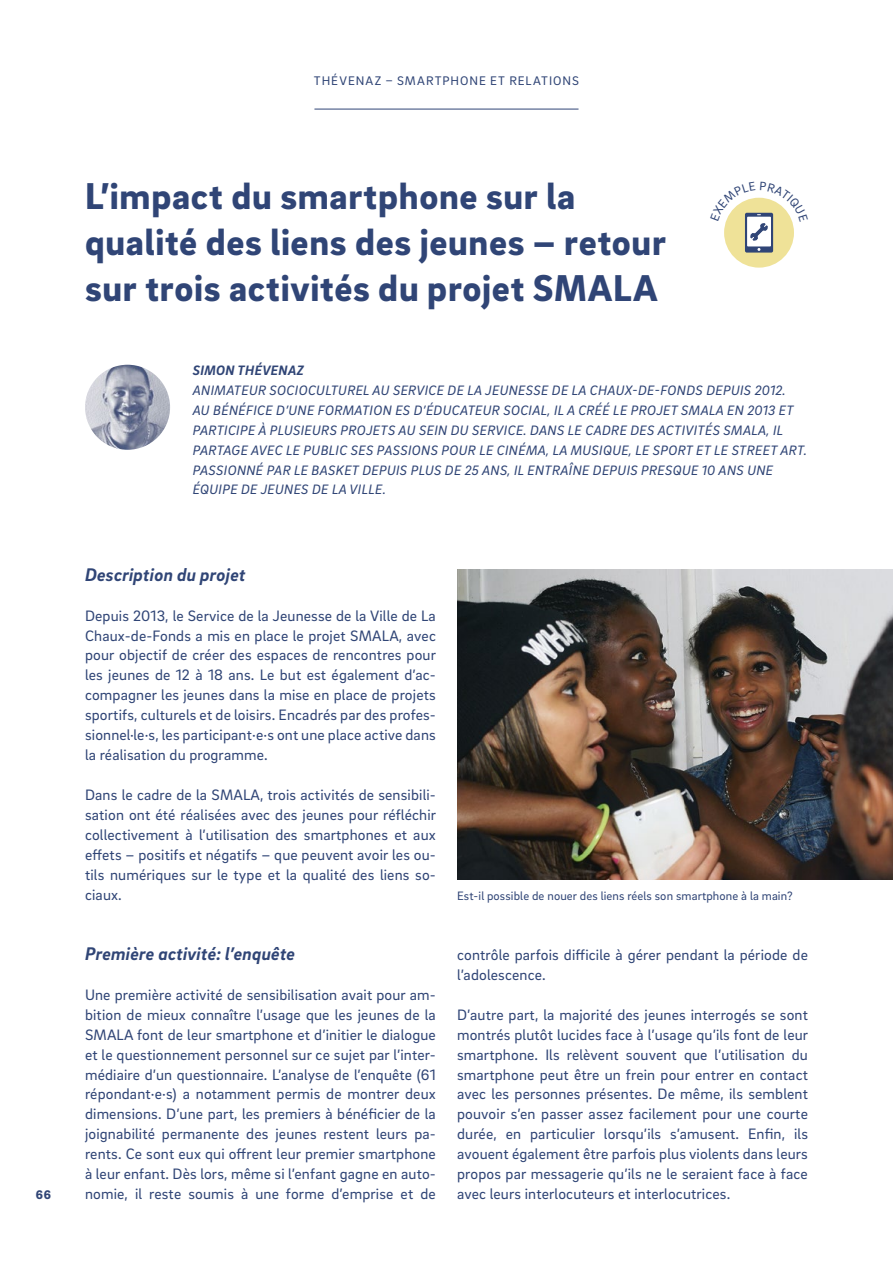
<style>
.page{position:relative;width:893px;height:1263px;background:#fff}
.page>*{position:absolute;margin:0;border:0;box-sizing:border-box;transform-origin:0 0}
.t1{font:900 38.25px/45.9px "Brix Sans";letter-spacing:.02em;color:#304576}
.t2{font:italic 700 18.75px "Brix Sans";letter-spacing:.01em;color:#304576}
.t3{font:15.45px/20px "Brix Sans";letter-spacing:.01em;color:#304576;text-align:justify}
.t4{font:italic 13.95px/20px "Brix Sans";letter-spacing:.025em;color:#304576}
.t5{font:italic 700 13.95px "Brix Sans";letter-spacing:.025em;color:#304576}
.t6{font:12.75px "Brix Sans";letter-spacing:.08em;color:#304576}
.t7{font:900 12.75px "Brix Sans";color:#304576}
.t8{font:12.45px "Brix Sans";letter-spacing:.01em;color:#304576}
</style>
<div class="page">
<img style="left:85px;top:365px;width:85px;height:85px;border-radius:43px">
<img style="left:457px;top:569px;width:436px;height:311px">
<div style="left:724px;top:198px;width:70px;height:70px;background:#efe298;border-radius:50%"></div>
<svg style="left:745px;top:213px;width:28px;height:40px"></svg>
<div style="left:747px;top:217px;width:24px;height:29px;background:#fff"></div>
<hr style="left:314px;top:109px;width:264px;height:1px;background:#304576">
<svg style="left:724px;top:197px;width:70px;height:43px"></svg>
<p class="t6" style="left:314px;top:73px;width:267px">THÉVENAZ – SMARTPHONE ET RELATIONS</p>
<p class="t7" style="left:36px;top:1186px;width:17px">66</p>
<h1 class="t1" style="left:85px;top:171px;width:582px">L’impact du smartphone sur la qualité des liens des jeunes – retour sur trois activités du projet SMALA</h1>
<p class="t5" style="left:193px;top:361px;width:112px">SIMON THÉVENAZ</p>
<p class="t4" style="left:193px;top:379px;width:616px">ANIMATEUR SOCIOCULTUREL AU SERVICE DE LA JEUNESSE DE LA CHAUX-DE-FONDS DEPUIS 2012.<br>AU BÉNÉFICE D’UNE FORMATION ES D’ÉDUCATEUR SOCIAL, IL A CRÉÉ LE PROJET SMALA EN 2013 ET PARTICIPE À PLUSIEURS PROJETS AU SEIN DU SERVICE. DANS LE CADRE DES ACTIVITÉS SMALA, IL PARTAGE AVEC LE PUBLIC SES PASSIONS POUR LE CINÉMA, LA MUSIQUE, LE SPORT ET LE STREET ART.<br>PASSIONNÉ PAR LE BASKET DEPUIS PLUS DE 25 ANS, IL ENTRAÎNE DEPUIS PRESQUE 10 ANS UNE ÉQUIPE DE JEUNES DE LA VILLE.</p>
<p class="t2" style="left:85px;top:562px;width:162px">Description du projet</p>
<p class="t3" style="left:85px;top:605px;width:353px">Depuis 2013, le Service de la Jeunesse de la Ville de La Chaux-de-Fonds a mis en place le projet SMALA, avec pour objectif de créer des espaces de rencontres pour les jeunes de 12 à 18 ans. Le but est également d’ac&shy;compagner les jeunes dans la mise en place de projets sportifs, culturels et de loisirs. Encadrés par des profes&shy;sionnel·le·s, les participant·e·s ont une place active dans la réalisation du programme.</p>
<p class="t3" style="left:85px;top:784px;width:353px">Dans le cadre de la SMALA, trois activités de sensibili&shy;sation ont été réalisées avec des jeunes pour réfléchir collectivement à l’utilisation des smartphones et aux effets – positifs et négatifs – que peuvent avoir les ou&shy;tils numériques sur le type et la qualité des liens so&shy;ciaux.</p>
<p class="t2" style="left:85px;top:941px;width:212px">Première activité: l’enquête</p>
<p class="t3" style="left:85px;top:984px;width:352px">Une première activité de sensibilisation avait pour am&shy;bition de mieux connaître l’usage que les jeunes de la SMALA font de leur smartphone et d’initier le dialogue et le questionnement personnel sur ce sujet par l’inter&shy;médiaire d’un questionnaire. L’analyse de l’enquête (61 répondant·e·s) a notamment permis de montrer deux dimensions. D’une part, les premiers à bénéficier de la joignabilité permanente des jeunes restent leurs pa&shy;rents. Ce sont eux qui offrent leur premier smartphone à leur enfant. Dès lors, même si l’enfant gagne en auto&shy;nomie, il reste soumis à une forme d’emprise et de</p>
<p class="t8" style="left:457px;top:888px;width:337px">Est-il possible de nouer des liens réels son smartphone à la main?</p>
<p class="t3" style="left:457px;top:944px;width:352px">contrôle parfois difficile à gérer pendant la période de l’adolescence.</p>
<p class="t3" style="left:457px;top:1004px;width:353px">D’autre part, la majorité des jeunes interrogés se sont montrés plutôt lucides face à l’usage qu’ils font de leur smartphone. Ils relèvent souvent que l’utilisation du smartphone peut être un frein pour entrer en contact avec les personnes présentes. De même, ils semblent pouvoir s’en passer assez facilement pour une courte durée, en particulier lorsqu’ils s’amusent. Enfin, ils avouent également être parfois plus violents dans leurs propos par messagerie qu’ils ne le seraient face à face avec leurs interlocuteurs et interlocutrices.</p>
</div>
